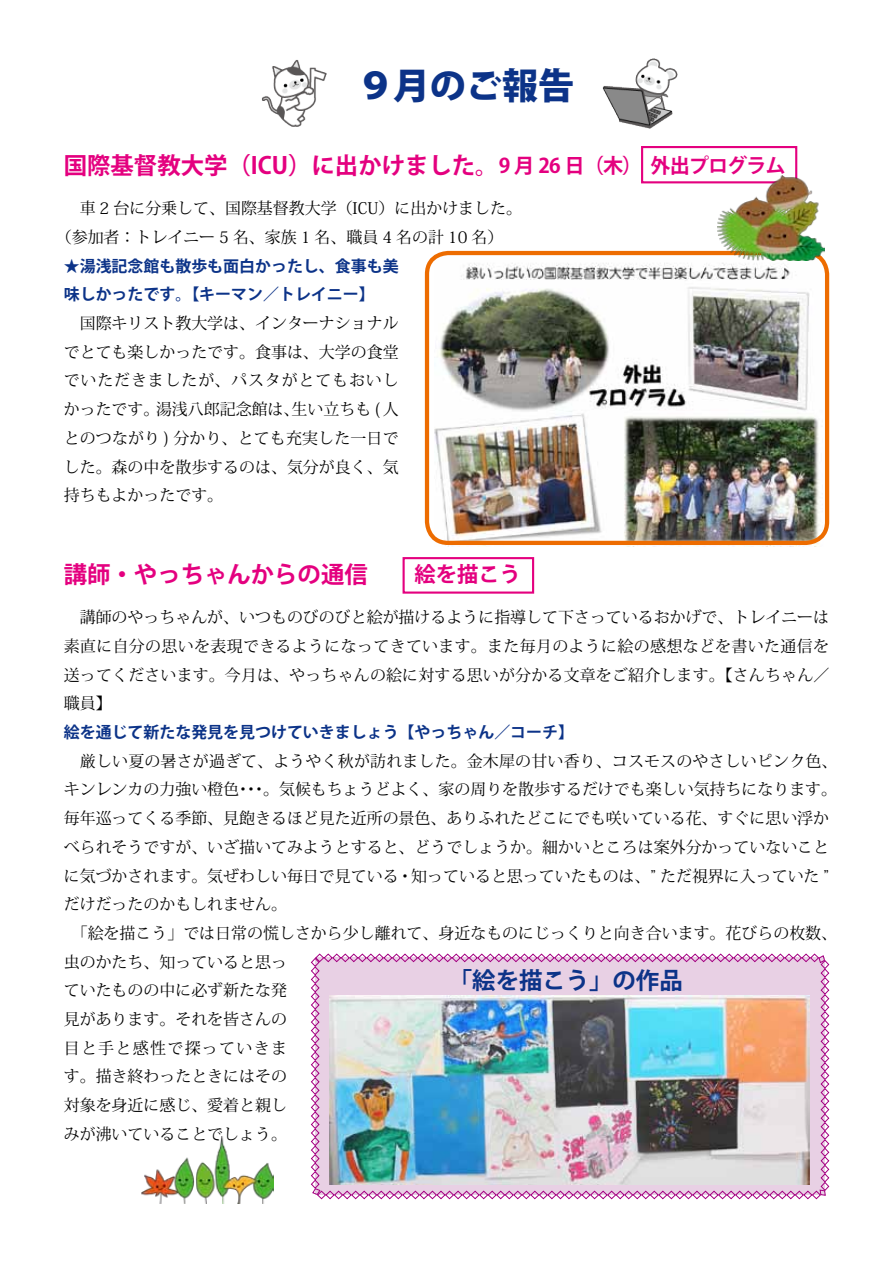
<style>
.page{position:relative;width:893px;height:1263px;background:#fff}
.page>*{position:absolute;margin:0;border:0;box-sizing:border-box;transform-origin:0 0}
.t1{font:800 36.15px "Koz Go Pro";color:#0c3388}
.t2{font:700 23.4px "Koz Go Pro";color:#e4007f}
.t3{font:700 23.4px "Koz Go Pro";color:#0c3388}
.t4{font:15.9px/28.7px "Koz Min Pro";color:#000;text-align:justify}
.t5{font:700 15.9px/28.7px "Koz Go Pro";color:#0c3388}
.s1{font-size:20.25px}
.s2{font-size:21.3px}
</style>
<div class="page">
<svg style="left:310px;top:953px;width:520px;height:247px;background:#e4c1dd"></svg>
<img style="left:603px;top:59px;width:74px;height:70px">
<img style="left:262px;top:60px;width:64px;height:66px">
<div style="left:641px;top:146px;width:156px;height:37px;border:2px solid #e4007f"></div>
<div style="left:403px;top:557px;width:131px;height:37px;border:2px solid #e4007f"></div>
<img style="left:435px;top:256px;width:388px;height:290px">
<div style="left:425px;top:251px;width:404px;height:294px;border:4px solid #ed6c00;border-radius:21px"></div>
<img style="left:330px;top:995px;width:480px;height:189px">
<img style="left:717px;top:176px;width:107px;height:85px">
<img style="left:141px;top:1136px;width:133px;height:67px">
<h1 class="t1" style="left:357px;top:62px;width:218px">９月のご報告</h1>
<h2 class="t2" style="left:64px;top:150px;width:723px">国際基督教大学（ICU）に出かけました。<span class="s1">9 月 26 日（木）　外出プログラム</span></h2>
<p class="t4" style="left:56px;top:194px;width:468px;text-indent:8px">　車 2 台に分乗して、国際基督教大学（ICU）に出かけました。（参加者：トレイニー 5 名、家族 1 名、職員 4 名の計 10 名）</p>
<p class="t5" style="left:64px;top:252px;width:336px">★湯浅記念館も散歩も面白かったし、食事も美味しかったです。【キーマン／トレイニー】</p>
<p class="t4" style="left:64px;top:308px;width:336px">　国際キリスト教大学は、インターナショナルでとても楽しかったです。食事は、大学の食堂でいただきましたが、パスタがとてもおいしかったです。湯浅八郎記念館は、生い立ちも ( 人とのつながり ) 分かり、とても充実した一日でした。森の中を散歩するのは、気分が良く、気持ちもよかったです。</p>
<h2 class="t2" style="left:64px;top:559px;width:459px">講師・やっちゃんからの通信　　<span class="s2">絵を描こう</span></h2>
<p class="t4" style="left:64px;top:602px;width:767px">　講師のやっちゃんが、いつものびのびと絵が描けるように指導して下さっているおかげで、トレイニーは素直に自分の思いを表現できるようになってきています。また毎月のように絵の感想などを書いた通信を送ってくださいます。今月は、やっちゃんの絵に対する思いが分かる文章をご紹介します。【さんちゃん／職員】</p>
<p class="t5" style="left:64px;top:719px;width:512px">絵を通じて新たな発見を見つけていきましょう【やっちゃん／コーチ】</p>
<p class="t4" style="left:64px;top:746px;width:775px;text-align:left">　厳しい夏の暑さが過ぎて、ようやく秋が訪れました。金木犀の甘い香り、コスモスのやさしいピンク色、キンレンカの力強い橙色・・・。気候もちょうどよく、家の周りを散歩するだけでも楽しい気持ちになります。毎年巡ってくる季節、見飽きるほど見た近所の景色、ありふれたどこにでも咲いている花、すぐに思い浮かべられそうですが、いざ描いてみようとすると、どうでしょうか。細かいところは案外分かっていないことに気づかされます。気ぜわしい毎日で見ている・知っていると思っていたものは、” ただ視界に入っていた ”だけだったのかもしれません。<br>　「絵を描こう」では日常の慌しさから少し離れて、身近なものにじっくりと向き合います。花びらの枚数、</p>
<p class="t4" style="left:64px;top:947px;width:225px">虫のかたち、知っていると思っていたものの中に必ず新たな発見があります。それを皆さんの目と手と感性で探っていきます。描き終わったときにはその対象を身近に感じ、愛着と親しみが沸いていることでしょう。</p>
<h2 class="t3" style="left:449px;top:965px;width:235px">「絵を描こう」の作品</h2>
</div>
